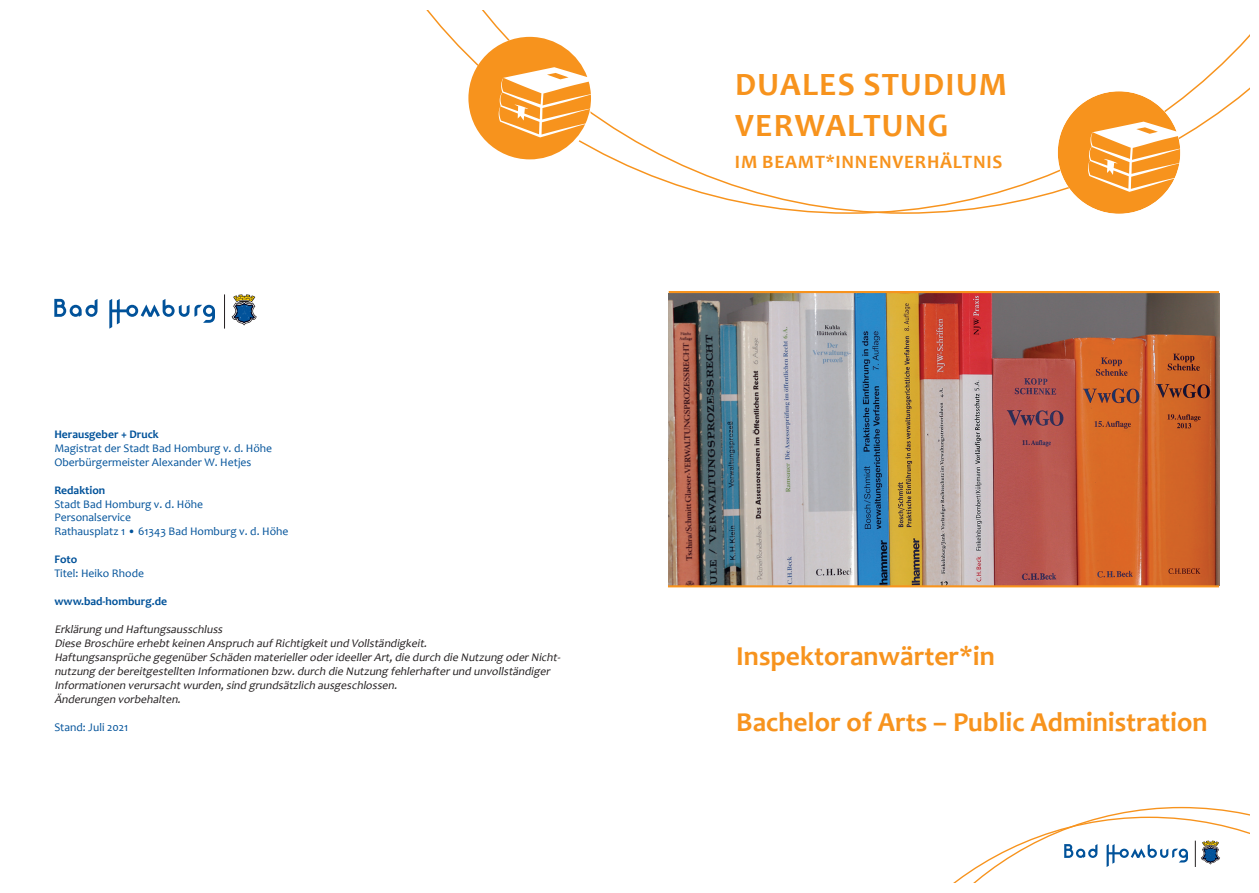
<style>
.page{position:relative;width:1259px;height:893px;background:#fff}
.page>*{position:absolute;margin:0;border:0;box-sizing:border-box;transform-origin:0 0}
.t1{font:700 32.7px "Candara";letter-spacing:.04em;color:#f7931d}
.t2{font:700 27.45px "Candara";color:#f7931d}
.t3{font:700 19.05px "Candara";letter-spacing:.04em;color:#f7931d}
.t4{font:italic 11.7px/14px "Candara";color:#231f20}
.t5{font:11.7px "Candara";color:#01529a}
.t6{font:700 11.7px "Candara";color:#01529a}
</style>
<div class="page">
<img style="left:669px;top:293px;width:550px;height:292px">
<svg style="left:953px;top:807px;width:297px;height:76px"></svg>
<hr style="left:668px;top:585px;width:551px;height:2px;background:#f7931d">
<hr style="left:669px;top:291px;width:550px;height:2px;background:#f7931d">
<svg style="left:426px;top:10px;width:824px;height:204px"></svg>
<svg style="left:1057px;top:91px;width:123px;height:123px"></svg>
<svg style="left:232px;top:294px;width:25px;height:32px"></svg>
<svg style="left:54px;top:299px;width:43px;height:18px"></svg>
<svg style="left:109px;top:299px;width:106px;height:30px"></svg>
<hr style="left:224px;top:294px;width:1px;height:35px;background:#231f20">
<svg style="left:468px;top:37px;width:123px;height:122px"></svg>
<p class="t6" style="left:54px;top:427px;width:106px">Herausgeber + Druck</p>
<p class="t5" style="left:54px;top:441px;width:219px">Magistrat der Stadt Bad Homburg v. d. Höhe</p>
<p class="t5" style="left:54px;top:454px;width:198px">Oberbürgermeister Alexander W. Hetjes</p>
<p class="t6" style="left:54px;top:482px;width:52px">Redaktion</p>
<p class="t5" style="left:54px;top:496px;width:150px">Stadt Bad Homburg v. d. Höhe</p>
<p class="t5" style="left:54px;top:510px;width:78px">Personalservice</p>
<p class="t5" style="left:54px;top:524px;width:236px">Rathausplatz 1 • 61343 Bad Homburg v. d. Höhe</p>
<p class="t6" style="left:54px;top:552px;width:24px">Foto</p>
<p class="t5" style="left:54px;top:566px;width:91px">Titel: Heiko Rhode</p>
<p class="t6" style="left:54px;top:594px;width:114px">www.bad-homburg.de</p>
<p class="t4" style="left:54px;top:622px;width:172px">Erklärung und Haftungsausschluss</p>
<p class="t4" style="left:54px;top:636px;width:376px">Diese Broschüre erhebtkeinen Anspruch aufRichtigkeitund Vollständigkeit.</p>
<p class="t4" style="left:54px;top:650px;width:509px">Haftungsansprüche gegenüberSchäden materielleroderideellerArt,die durch die Nutzung oderNicht&shy;nutzung derbereitgestellten Informationen bzw.durch die Nutzung fehlerhafterund unvollständiger<br>Informationen verursachtwurden,sind grundsätzlich ausgeschlossen.</p>
<p class="t4" style="left:54px;top:692px;width:130px">Änderungen vorbehalten.</p>
<p class="t5" style="left:54px;top:720px;width:75px">Stand: Juli 2021</p>
<p class="t1" style="left:735px;top:64px;width:273px">DUALES STUDIUM</p>
<p class="t1" style="left:735px;top:105px;width:214px">VERWALTUNG</p>
<p class="t3" style="left:735px;top:150px;width:269px">IM BEAMT*INNENVERHÄLTNIS</p>
<p class="t2" style="left:736px;top:639px;width:260px">Inspektoranwärter*in</p>
<p class="t2" style="left:736px;top:705px;width:473px">Bachelor of Arts – Public Administration</p>
</div>
